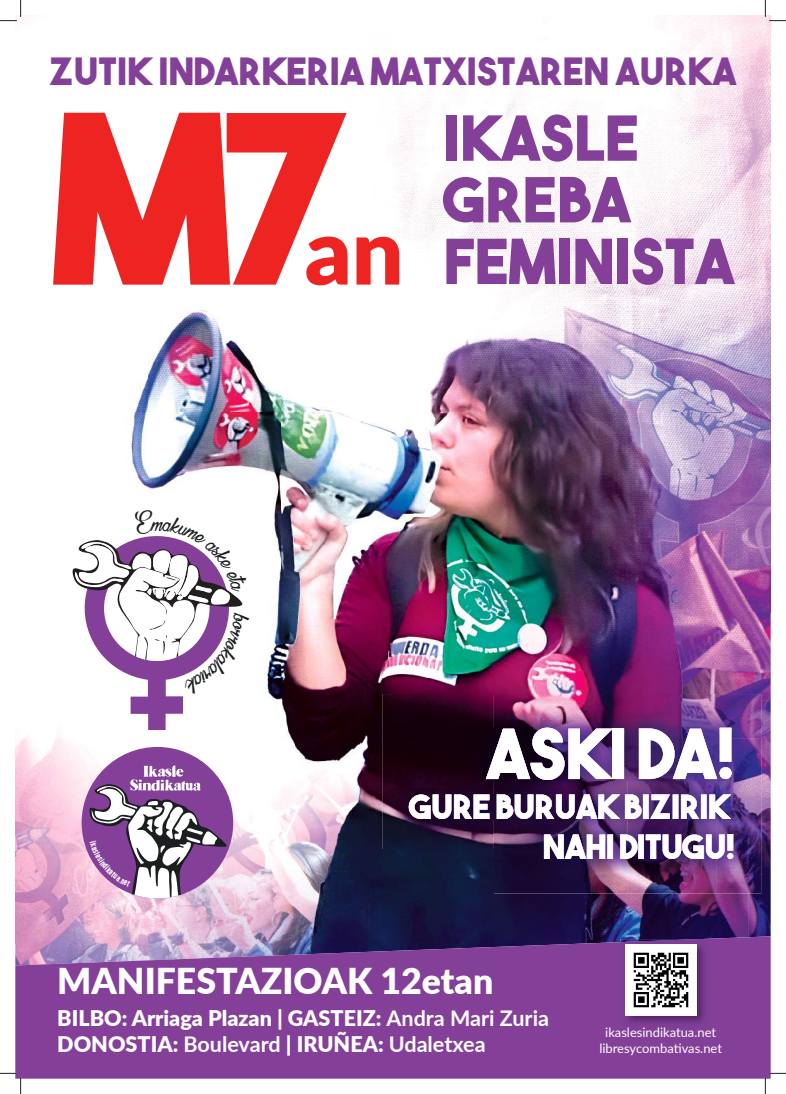
<style>
.page{position:relative;width:786px;height:1094px;background:#fff}
.page>*{position:absolute;margin:0;border:0;box-sizing:border-box;transform-origin:0 0}
.t1{font:233.81px "The Bold Font";color:#ee2423}
.t2{font:900 90.88px "Lato";color:#ee2423}
.t3{font:68.56px "The Bold Font";letter-spacing:-.015em;color:#fff}
.t4{font:61.75px/61.6px "The Bold Font";color:#843f99}
.t5{font:37.5px "The Bold Font";color:#843f99}
.t6{font:900 35.62px "Lato";color:#fff}
.t7{font:33.25px "The Bold Font";letter-spacing:-.015em;color:#fff}
.t8{font:900 21.56px/25.9px "Lato";color:#fff}
.t9{font:12.94px/15.6px "Lato";color:#fff;text-align:center}
.s1{font-weight:700}
</style>
<div class="page">
<img style="left:22px;top:15px;width:659px;height:663px">
<img style="left:681px;top:15px;width:89px;height:685px">
<img style="left:15px;top:678px;width:267px;height:258px">
<img style="left:282px;top:678px;width:111px;height:258px">
<img style="left:393px;top:678px;width:289px;height:16px">
<img style="left:748px;top:700px;width:22px;height:236px">
<img style="left:393px;top:893px;width:199px;height:43px">
<img style="left:592px;top:893px;width:156px;height:43px">
<svg style="left:15px;top:936px;width:755px;height:142px;background:#824398"></svg>
<img style="left:382px;top:694px;width:111px;height:199px">
<img style="left:493px;top:694px;width:268px;height:44px">
<img style="left:716px;top:738px;width:45px;height:155px">
<img style="left:493px;top:780px;width:223px;height:113px">
<img style="left:485px;top:727px;width:246px;height:53px">
<img style="left:409px;top:794px;width:322px;height:25px">
<img style="left:544px;top:834px;width:189px;height:25px">
<img style="left:620px;top:939px;width:90px;height:90px">
<img style="left:625px;top:944px;width:71px;height:71px">
<svg style="left:0;top:0;width:22px;height:22px"></svg>
<svg style="left:0;top:1073px;width:22px;height:21px"></svg>
<svg style="left:764px;top:0;width:21px;height:22px"></svg>
<svg style="left:764px;top:1073px;width:21px;height:21px"></svg>
<svg style="left:82px;top:747px;width:151px;height:151px"></svg>
<svg style="left:72px;top:509px;width:178px;height:221px"></svg>
<h3 class="t5" style="left:49px;top:48px;width:688px">ZUTIK INDARKERIA MATXISTAREN AURKA</h3>
<h1 class="t1" style="left:53px;top:51px;width:300px">M7</h1>
<h3 class="t4" style="left:443px;top:106px;width:293px">IKASLE<br>GREBA<br>FEMINISTA</h3>
<h2 class="t2" style="left:305px;top:183px;width:100px">an</h2>
<h3 class="t3" style="left:485px;top:710px;width:250px">ASKI DA!</h3>
<h3 class="t7" style="left:409px;top:786px;width:322px">GURE BURUAK BIZIRIK</h3>
<h3 class="t7" style="left:542px;top:825px;width:194px">NAHI DITUGU!</h3>
<h3 class="t6" style="left:57px;top:954px;width:437px">MANIFESTAZIOAK 12etan</h3>
<p class="t8" style="left:57px;top:1004px;width:493px">BILBO: Arriaga Plazan | GASTEIZ: <span class="s1">Andra Mari Zuria<br></span>DONOSTIA: <span class="s1">Boulevard</span> | IRUÑEA: <span class="s1">Udaletxea</span></p>
<p class="t9" style="left:599px;top:1024px;width:124px">ikaslesindikatua.net libresycombativas.net</p>
</div>
